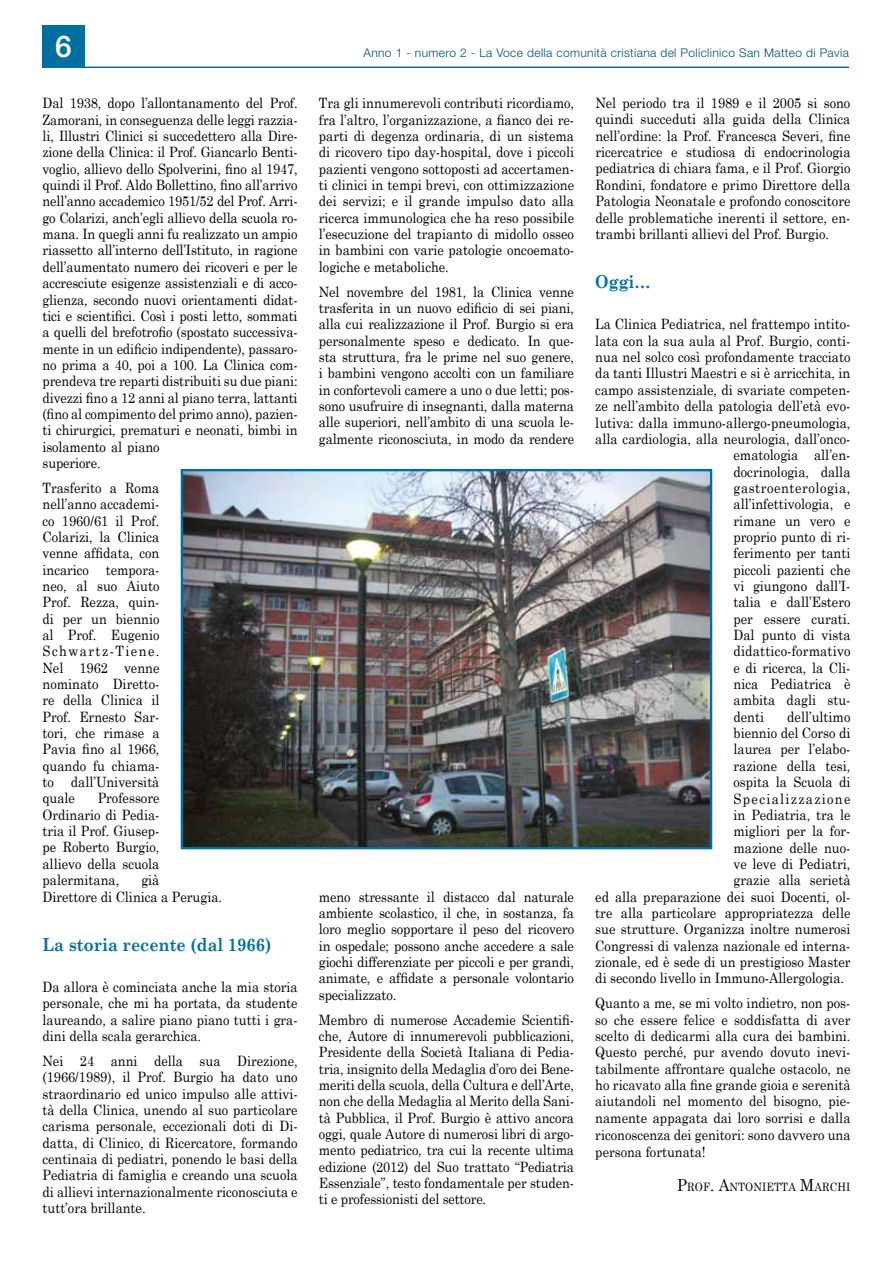
<style>
.page{position:relative;width:893px;height:1263px;background:#fff}
.page>*{position:absolute;margin:0;border:0;box-sizing:border-box;transform-origin:0 0}
.t1{font:500 30px "Helvetica Neue";color:#fff}
.t2{font:700 18px "Century Schoolbook";color:#006f9f;scale:.9 1}
.t3{font:14.25px/16.4px "Century Schoolbook";color:#000;text-align:justify;scale:.9 1}
.t4{font:14.25px "Century Schoolbook";letter-spacing:.045em;color:#000;scale:.9 1}
.t5{font:14.25px "Century Schoolbook";letter-spacing:.105em;color:#000;scale:.9 1}
.t6{font:300 12px "Helvetica Neue";letter-spacing:.03em;color:#004d70}
.t7{font:11.55px "Century Schoolbook";letter-spacing:.015em;color:#000;scale:.9 1}
.s1{font-size:16.5px}
</style>
<div class="page">
<div style="left:43px;top:26px;width:42px;height:42px;background:#006f9f"></div>
<hr style="left:84px;top:67px;width:765px;height:1px;background:#006f9f">
<img style="left:184px;top:472px;width:525px;height:374px">
<div style="left:181px;top:469px;width:531px;height:380px;border:2px solid #006f9f"></div>
<h1 class="t1" style="left:55px;top:28px;width:18px">6</h1>
<p class="t3" style="left:43px;top:95px;width:285px;text-align:left">Dal 1938, dopo l’allontanamento del Prof.<br>Zamorani, in conseguenza delle leggi razzia&shy;li, Illustri Clinici si succedettero alla Dire&shy;zione della Clinica: il Prof. Giancarlo Benti&shy;voglio, allievo dello Spolverini, fino al 1947, quindi il Prof. Aldo Bollettino, fino all’arrivo nell’anno accademico 1951/52 del Prof. Arri&shy;go Colarizi, anch’egli allievo della scuola ro&shy;mana. In quegli anni fu realizzato un ampio riassetto all’interno dell’Istituto, in ragione dell’aumentato numero dei ricoveri e per le accresciute esigenze assistenziali e di acco&shy;glienza, secondo nuovi orientamenti didat&shy;tici e scientifici. Così i posti letto, sommati a quelli del brefotrofio (spostato successiva&shy;mente in un edificio indipendente), passaro&shy;no prima a 40, poi a 100. La Clinica com&shy;prendeva tre reparti distribuiti su due piani: divezzi fino a 12 anni al piano terra, lattanti (fino al compimento del primo anno), pazien&shy;ti chirurgici, prematuri e neonati, bimbi in isolamento al piano<br>superiore.</p>
<p class="t3" style="left:43px;top:479px;width:131px">Trasferito a Roma nell’anno accademi&shy;co 1960/61 il Prof.<br>Colarizi, la Clinica venne affidata, con incarico tempora&shy;neo, al suo Aiuto Prof. Rezza, quin&shy;di per un biennio al Prof. Eugenio Schwartz-Tiene.<br>Nel 1962 venne nominato Diretto&shy;re della Clinica il Prof. Ernesto Sar&shy;tori, che rimase a Pavia fino al 1966, quando fu chiama&shy;to dall’Università quale</p>
<p class="t3" style="left:43px;top:790px;width:131px;text-indent:55px">Professore Ordinario di Pedia&shy;tria il Prof. Giusep&shy;pe Roberto Burgio, allievo della scuola palermitana,</p>
<p class="t3" style="left:43px;top:871px;width:201px;text-indent:99px">già<br>Direttore di Clinica a Perugia.</p>
<p class="t2" style="left:43px;top:933px;width:256px">La storia recente (dal 1966)</p>
<p class="t3" style="left:43px;top:978px;width:285px">Da allora è cominciata anche la mia storia personale, che mi ha portata, da studente laureando, a salire piano piano tutti i gra&shy;dini della scala gerarchica.</p>
<p class="t3" style="left:43px;top:1052px;width:285px">Nei 24 anni della sua Direzione, (1966/1989), il Prof. Burgio ha dato uno straordinario ed unico impulso alle attivi&shy;tà della Clinica, unendo al suo particolare carisma personale, eccezionali doti di Di&shy;datta, di Clinico, di Ricercatore, formando centinaia di pediatri, ponendo le basi della Pediatria di famiglia e creando una scuola di allievi internazionalmente riconosciuta e tutt’ora brillante.</p>
<p class="t6" style="left:363px;top:45px;width:487px">Anno 1 - numero 2 - La Voce della comunità cristiana del Policlinico San Matteo di Pavia</p>
<p class="t3" style="left:319px;top:95px;width:285px">Tra gli innumerevoli contributi ricordiamo, fra l’altro, l’organizzazione, a fianco dei re&shy;parti di degenza ordinaria, di un sistema di ricovero tipo day-hospital, dove i piccoli pazienti vengono sottoposti ad accertamen&shy;ti clinici in tempi brevi, con ottimizzazione dei servizi; e il grande impulso dato alla ricerca immunologica che ha reso possibile l’esecuzione del trapianto di midollo osseo in bambini con varie patologie oncoemato&shy;logiche e metaboliche.</p>
<p class="t3" style="left:319px;top:283px;width:285px">Nel novembre del 1981, la Clinica venne trasferita in un nuovo edificio di sei piani, alla cui realizzazione il Prof. Burgio si era personalmente speso e dedicato. In que&shy;sta struttura, fra le prime nel suo genere, i bambini vengono accolti con un familiare in confortevoli camere a uno o due letti; pos&shy;sono usufruire di insegnanti, dalla materna alle superiori, nell’ambito di una scuola le&shy;galmente riconosciuta, in modo da rendere</p>
<p class="t3" style="left:319px;top:888px;width:285px">meno stressante il distacco dal naturale ambiente scolastico, il che, in sostanza, fa loro meglio sopportare il peso del ricovero in ospedale; possono anche accedere a sale giochi differenziate per piccoli e per grandi, animate, e affidate a personale volontario specializzato.</p>
<p class="t3" style="left:319px;top:1011px;width:285px">Membro di numerose Accademie Scientifi&shy;che, Autore di innumerevoli pubblicazioni, Presidente della Società Italiana di Pedia&shy;tria, insignito della Medaglia d’oro dei Bene&shy;meriti della scuola, della Cultura e dell’Arte, non che della Medaglia al Merito della Sani&shy;tà Pubblica, il Prof. Burgio è attivo ancora oggi, quale Autore di numerosi libri di argo&shy;mento pediatrico, tra cui la recente ultima edizione (2012) del Suo trattato “Pediatria Essenziale”, testo fondamentale per studen&shy;ti e professionisti del settore.</p>
<p class="t3" style="left:595px;top:94px;width:285px">Nel periodo tra il 1989 e il 2005 si sono quindi succeduti alla guida della Clinica nell’ordine: la Prof. Francesca Severi, fine ricercatrice e studiosa di endocrinologia pediatrica di chiara fama, e il Prof. Giorgio Rondini, fondatore e primo Direttore della Patologia Neonatale e profondo conoscitore delle problematiche inerenti il settore, en&shy;trambi brillanti allievi del Prof. Burgio.</p>
<p class="t2" style="left:595px;top:271px;width:63px">Oggi…</p>
<p class="t3" style="left:595px;top:316px;width:285px">La Clinica Pediatrica, nel frattempo intito-</p>
<p class="t3" style="left:595px;top:332px;width:285px">lata con la sua aula al Prof. Burgio, conti-</p>
<p class="t3" style="left:595px;top:348px;width:285px">nua nel solco così profondamente tracciato</p>
<p class="t3" style="left:595px;top:365px;width:285px">da tanti Illustri Maestri e si è arricchita, in</p>
<p class="t3" style="left:595px;top:381px;width:285px">campo assistenziale, di svariate competen-</p>
<p class="t3" style="left:595px;top:397px;width:285px">ze nell’ambito della patologia dell’età evo-</p>
<p class="t3" style="left:595px;top:414px;width:285px">lutiva: dalla immuno-allergo-pneumologia,</p>
<p class="t3" style="left:595px;top:430px;width:285px">alla cardiologia, alla neurologia, dall’onco-</p>
<p class="t3" style="left:733px;top:446px;width:131px">ematologia all’en-</p>
<p class="t3" style="left:733px;top:463px;width:131px">docrinologia, dalla</p>
<p class="t4" style="left:733px;top:479px;width:131px">gastroenterologia,</p>
<p class="t3" style="left:733px;top:496px;width:131px">all’infettivologia, e</p>
<p class="t3" style="left:733px;top:512px;width:131px">rimane un vero e</p>
<p class="t3" style="left:733px;top:528px;width:131px">proprio punto di ri-</p>
<p class="t3" style="left:733px;top:545px;width:131px">ferimento per tanti</p>
<p class="t3" style="left:733px;top:561px;width:131px">piccoli pazienti che</p>
<p class="t3" style="left:733px;top:577px;width:131px">vi giungono dall’I-</p>
<p class="t3" style="left:733px;top:594px;width:131px">talia e dall’Estero</p>
<p class="t3" style="left:733px;top:610px;width:131px">per essere curati.</p>
<p class="t3" style="left:733px;top:626px;width:131px">Dal punto di vista</p>
<p class="t3" style="left:733px;top:643px;width:131px">didattico-formativo</p>
<p class="t3" style="left:733px;top:659px;width:131px">e di ricerca, la Cli-</p>
<p class="t3" style="left:733px;top:675px;width:131px">nica Pediatrica è</p>
<p class="t3" style="left:733px;top:692px;width:131px">ambita dagli stu-</p>
<p class="t3" style="left:733px;top:708px;width:36px">denti</p>
<p class="t3" style="left:787px;top:708px;width:72px">dell’ultimo</p>
<p class="t3" style="left:733px;top:724px;width:131px">biennio del Corso di</p>
<p class="t3" style="left:733px;top:741px;width:131px">laurea per l’elabo-</p>
<p class="t3" style="left:733px;top:757px;width:131px">razione della tesi,</p>
<p class="t3" style="left:733px;top:773px;width:131px">ospita la Scuola di</p>
<p class="t5" style="left:733px;top:789px;width:131px">Specializzazione</p>
<p class="t3" style="left:733px;top:806px;width:131px">in Pediatria, tra le</p>
<p class="t3" style="left:733px;top:822px;width:131px">migliori per la for-</p>
<p class="t3" style="left:733px;top:839px;width:131px">mazione delle nuo-</p>
<p class="t3" style="left:733px;top:855px;width:131px">ve leve di Pediatri,</p>
<p class="t3" style="left:733px;top:871px;width:131px">grazie alla serietà</p>
<p class="t3" style="left:595px;top:888px;width:285px">ed alla preparazione dei suoi Docenti, ol-</p>
<p class="t3" style="left:595px;top:904px;width:285px">tre alla particolare appropriatezza delle</p>
<p class="t3" style="left:595px;top:920px;width:285px">sue strutture. Organizza inoltre numerosi</p>
<p class="t3" style="left:595px;top:937px;width:285px">Congressi di valenza nazionale ed interna-</p>
<p class="t3" style="left:595px;top:953px;width:285px">zionale, ed è sede di un prestigioso Master</p>
<p class="t3" style="left:595px;top:970px;width:278px">di secondo livello in Immuno-Allergologia.</p>
<p class="t3" style="left:595px;top:994px;width:285px">Quanto a me, se mi volto indietro, non pos&shy;so che essere felice e soddisfatta di aver scelto di dedicarmi alla cura dei bambini.<br>Questo perché, pur avendo dovuto inevi&shy;tabilmente affrontare qualche ostacolo, ne ho ricavato alla fine grande gioia e serenità aiutandoli nel momento del bisogno, pie&shy;namente appagata dai loro sorrisi e dalla riconoscenza dei genitori: sono davvero una persona fortunata!</p>
<p class="t7" style="left:677px;top:1180px;width:194px"><span class="s1">P</span>ROF<span class="s1">. A</span>NTONIETTA <span class="s1">M</span>ARCHI</p>
</div>
